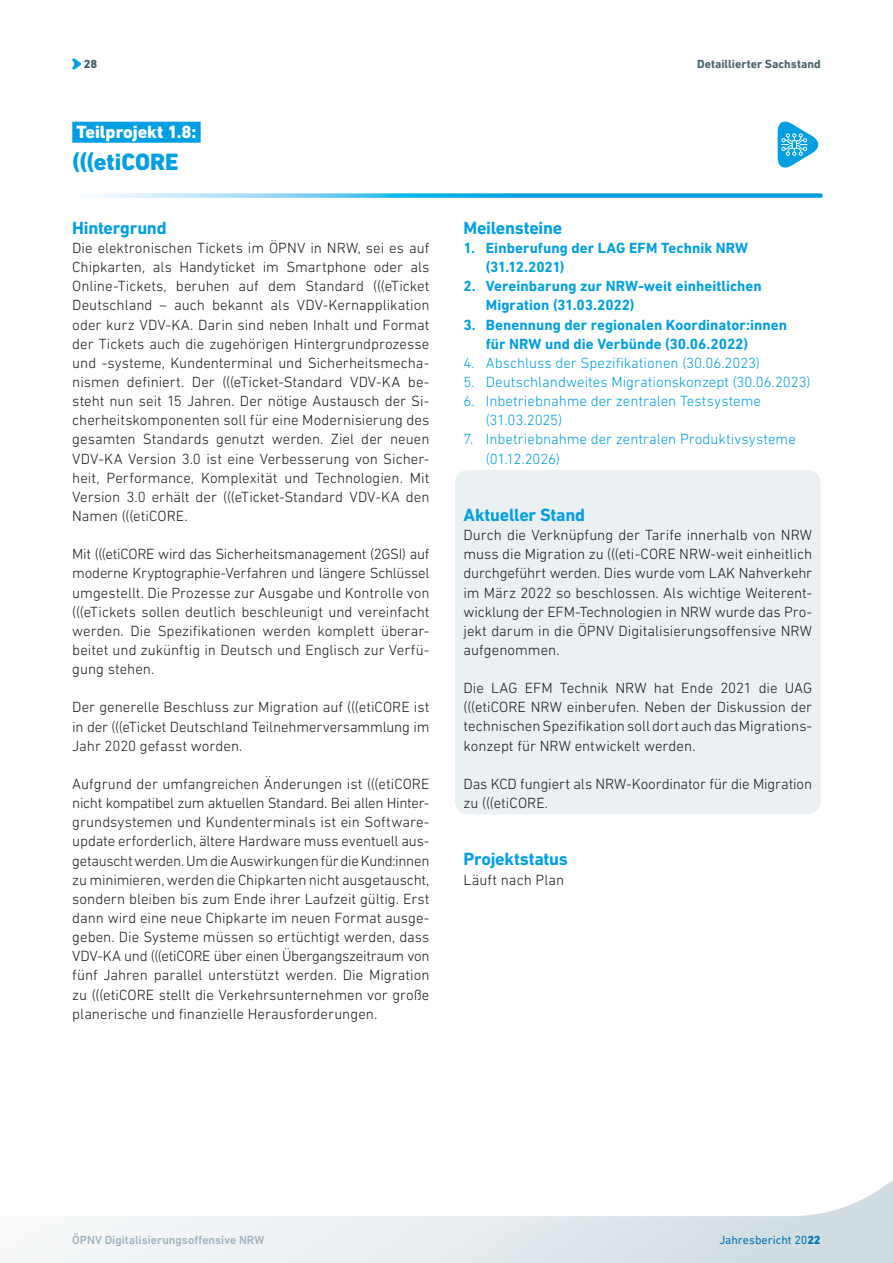
<style>
.page{position:relative;width:893px;height:1263px;background:#fff}
.page>*{position:absolute;margin:0;border:0;box-sizing:border-box;transform-origin:0 0}
.t1{font:800 24px "DIN Next LT Pro";color:#009fe3}
.t2{font:700 18px "DIN Next LT Pro";letter-spacing:-.015em;color:#009fe3}
.t3{font:800 18px "DIN Next LT Pro";color:#fff}
.t4{font:300 15px/19.2px "DIN Next LT Pro";color:#1d1d1b;text-align:justify}
.t5{font:300 15px/19.2px "DIN Next LT Pro";color:#009fe3}
.t6{font:700 15px/19.2px "DIN Next LT Pro";letter-spacing:.005em;color:#009fe3}
.t7{font:500 12px "DIN Next LT Pro";letter-spacing:.005em;color:#9db0bb}
.t8{font:700 12px "DIN Next LT Pro";letter-spacing:.005em;color:#46606c}
.t9{font:12px "DIN Next LT Pro";color:#0075b9}
.t10{font:800 12px "DIN Next LT Pro";color:#46606c}
.s1{font-weight:800}
</style>
<div class="page">
<svg style="left:43px;top:1180px;width:850px;height:83px"></svg>
<svg style="left:72px;top:58px;width:9px;height:12px"></svg>
<div style="left:455px;top:470px;width:366px;height:344px;background:#ebf0f3;border-radius:13px"></div>
<div style="left:72px;top:122px;width:129px;height:21px;background:#009fe3"></div>
<svg style="left:777px;top:121px;width:42px;height:47px"></svg>
<svg style="left:97px;top:193px;width:724px;height:5px;background:#53c0ee"></svg>
<p class="t10" style="left:84px;top:57px;width:15px">28</p>
<p class="t3" style="left:77px;top:121px;width:121px">Teilprojekt 1.8:</p>
<h1 class="t1" style="left:72px;top:148px;width:108px">(((etiCORE</h1>
<p class="t2" style="left:72px;top:217px;width:96px">Hintergrund</p>
<p class="t4" style="left:72px;top:238px;width:359px">Die elektronischen Tickets im ÖPNV in NRW, sei es auf Chipkarten, als Handyticket im Smartphone oder als Online-Tickets, beruhen auf dem Standard (((eTicket Deutschland – auch bekannt als VDV-Kernapplikation oder kurz VDV-KA. Darin sind neben Inhalt und Format der Tickets auch die zugehörigen Hintergrundprozesse und -systeme, Kundenterminal und Sicherheitsmecha&shy;nismen definiert. Der (((eTicket-Standard VDV-KA be&shy;steht nun seit 15 Jahren. Der nötige Austausch der Si&shy;cherheitskomponenten soll für eine Modernisierung des gesamten Standards genutzt werden. Ziel der neuen VDV-KA Version 3.0 ist eine Verbesserung von Sicher&shy;heit, Performance, Komplexität und Technologien. Mit Version 3.0 erhält der (((eTicket-Standard VDV-KA den Namen (((etiCORE.</p>
<p class="t4" style="left:72px;top:544px;width:359px">Mit (((etiCORE wird das Sicherheitsmanagement (2GSI) auf moderne Kryptographie-Verfahren und längere Schlüssel umgestellt. Die Prozesse zur Ausgabe und Kontrolle von (((eTickets sollen deutlich beschleunigt und vereinfacht werden. Die Spezifikationen werden komplett überar&shy;beitet und zukünftig in Deutsch und Englisch zur Verfü&shy;gung stehen.</p>
<p class="t4" style="left:72px;top:697px;width:359px">Der generelle Beschluss zur Migration auf (((etiCORE ist in der (((eTicket Deutschland Teilnehmerversammlung im Jahr 2020 gefasst worden.</p>
<p class="t4" style="left:72px;top:774px;width:359px">Aufgrund der umfangreichen Änderungen ist (((etiCORE nicht kompatibel zum aktuellen Standard. Bei allen Hinter&shy;grundsystemen und Kundenterminals ist ein Software&shy;update erforderlich, ältere Hardware muss eventuell aus&shy;getauscht werden. Um die Auswirkungen für die Kund:innen zu minimieren, werden die Chipkarten nicht ausgetauscht, sondern bleiben bis zum Ende ihrer Laufzeit gültig. Erst dann wird eine neue Chipkarte im neuen Format ausge&shy;geben. Die Systeme müssen so ertüchtigt werden, dass VDV-KA und (((etiCORE über einen Übergangszeitraum von fünf Jahren parallel unterstützt werden. Die Migration zu (((etiCORE stellt die Verkehrsunternehmen vor große planerische und finanzielle Herausforderungen.</p>
<p class="t8" style="left:697px;top:57px;width:125px">Detaillierter Sachstand</p>
<p class="t2" style="left:463px;top:217px;width:100px">Meilensteine</p>
<p class="t6" style="left:486px;top:238px;width:264px;text-indent:-22px">1. Einberufung der LAG EFM Technik NRW (31.12.2021)</p>
<p class="t6" style="left:486px;top:277px;width:278px;text-indent:-22px">2. Vereinbarung zur NRW-weit einheitlichen<br>Migration (31.03.2022)</p>
<p class="t6" style="left:486px;top:315px;width:303px;text-indent:-22px">3. Benennung der regionalen Koordinator:innen für NRW und die Verbünde (30.06.2022)</p>
<p class="t5" style="left:463px;top:353px;width:298px">4. Abschluss der Spezifikationen (30.06.2023)</p>
<p class="t5" style="left:463px;top:372px;width:348px">5. Deutschlandweites Migrationskonzept (30.06.2023)</p>
<p class="t5" style="left:486px;top:391px;width:277px;text-indent:-22px">6. Inbetriebnahme der zentralen Testsysteme (31.03.2025)</p>
<p class="t5" style="left:486px;top:430px;width:312px;text-indent:-22px">7. Inbetriebnahme der zentralen Produktivsysteme (01.12.2026)</p>
<p class="t2" style="left:463px;top:504px;width:123px">Aktueller Stand</p>
<p class="t4" style="left:463px;top:525px;width:350px">Durch die Verknüpfung der Tarife innerhalb von NRW muss die Migration zu (((eti-CORE NRW-weit einheitlich durchgeführt werden. Dies wurde vom LAK Nahverkehr im März 2022 so beschlossen. Als wichtige Weiterent&shy;wicklung der EFM-Technologien in NRW wurde das Pro&shy;jekt darum in die ÖPNV Digitalisierungsoffensive NRW aufgenommen.</p>
<p class="t4" style="left:463px;top:678px;width:350px">Die LAG EFM Technik NRW hat Ende 2021 die UAG (((etiCORE NRW einberufen. Neben der Diskussion der technischen Spezifikation soll dort auch das Migrations&shy;konzept für NRW entwickelt werden.</p>
<p class="t4" style="left:463px;top:774px;width:350px">Das KCD fungiert als NRW-Koordinator für die Migration zu (((etiCORE.</p>
<p class="t2" style="left:463px;top:849px;width:106px">Projektstatus</p>
<p class="t4" style="left:463px;top:870px;width:102px">Läuft nach Plan</p>
<p class="t7" style="left:72px;top:1233px;width:194px">ÖPNV Digitalisierungsoffensive NRW</p>
<p class="t9" style="left:719px;top:1233px;width:103px">Jahresbericht 20<span class="s1">22</span></p>
</div>
